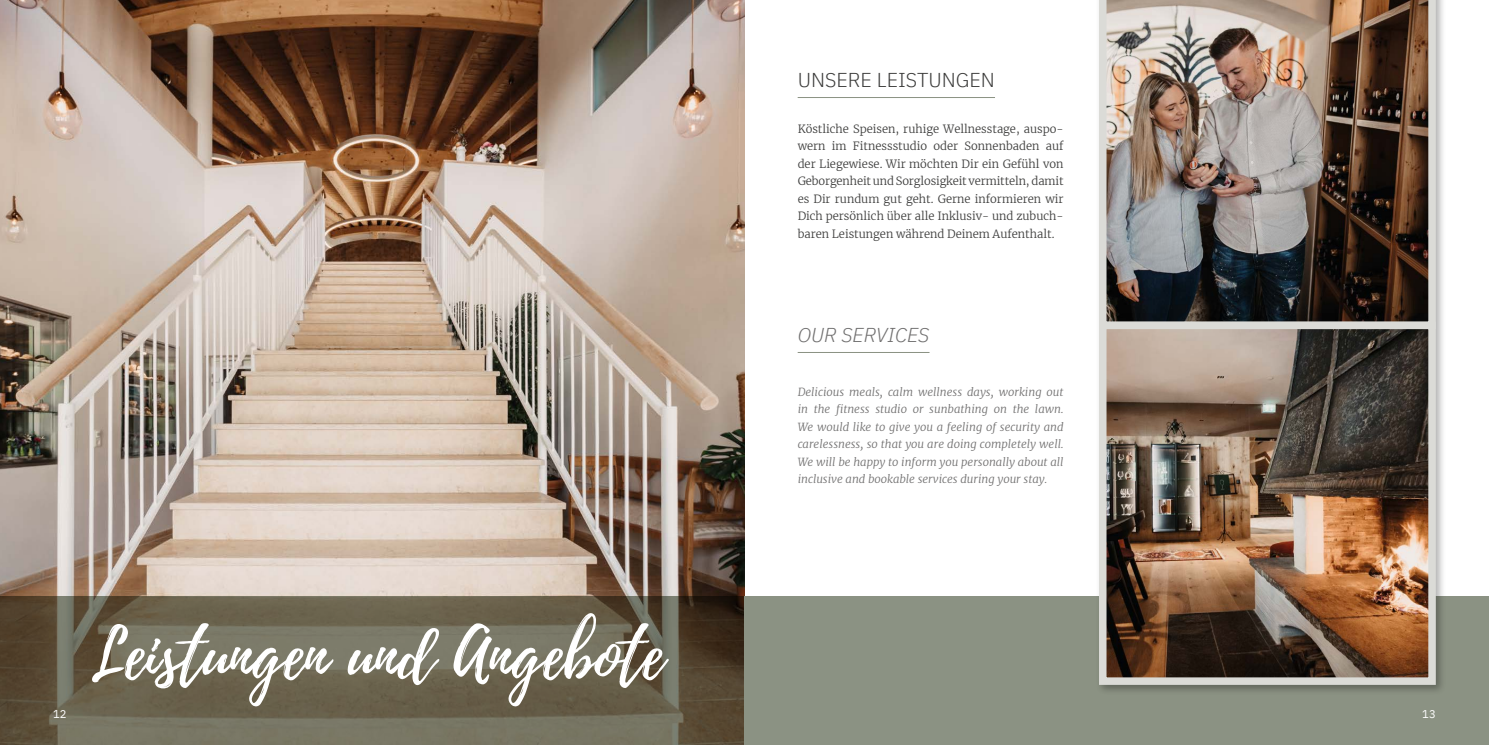
<style>
.page{position:relative;width:1489px;height:745px;background:#fff}
.page>*{position:absolute;margin:0;border:0;box-sizing:border-box;transform-origin:0 0}
.t1{font:68.75px "Playlist Script";color:#fff}
.t2{font:300 20px "IBM Plex Sans";color:#3c3c3b}
.t3{font:italic 300 20px "IBM Plex Sans";color:#706f6f}
.t4{font:300 11.25px/17.5px "Merriweather";color:#3c3c3b}
.t5{font:italic 300 11.25px/17.5px "Merriweather";color:#706f6f;text-align:justify}
.t6{font:11.25px "IBM Plex Sans";color:#fff}
</style>
<div class="page">
<img style="left:0;top:0;width:744px;height:595px">
<hr style="left:797px;top:97px;width:197px;height:1px;background:#8b9283">
<hr style="left:797px;top:352px;width:132px;height:1px;background:#8b9283">
<svg style="left:0;top:595px;width:744px;height:149px;background:#6a6350"></svg>
<div style="left:744px;top:595px;width:744px;height:149px;background:#8b9283"></div>
<div style="left:1095px;top:0;width:351px;height:695px;background:#000;opacity:.3"></div>
<img style="left:1107px;top:330px;width:319px;height:345px">
<img style="left:1098px;top:0;width:337px;height:321px">
<div style="left:1098px;top:321px;width:337px;height:363px;border:8px solid #dbdbd7"></div>
<h2 class="t2" style="left:797px;top:64px;width:199px">UNSERE LEISTUNGEN</h2>
<p class="t4" style="left:797px;top:119px;width:267px">Köstliche Speisen, ruhige Wellnesstage, auspo&shy;wern im Fitnessstudio oder Sonnenbaden auf der Liegewiese. Wir möchten Dir ein Gefühl von Geborgenheit und Sorglosigkeit vermitteln, damit es Dir rundum gut geht. Gerne informieren wir Dich persönlich über alle Inklusiv- und zubuch&shy;baren Leistungen während Deinem Aufenthalt.</p>
<h2 class="t3" style="left:797px;top:319px;width:133px">OUR SERVICES</h2>
<h1 class="t1" style="left:90px;top:606px;width:575px">Leistungen und Angebote</h1>
<p class="t5" style="left:797px;top:382px;width:267px">Delicious meals, calm wellness days, working out in the fitness studio or sunbathing on the lawn.<br>We would like to give you a feeling of security and carelessness, so that you are doing completely well.<br>We will be happy to inform you personally about all inclusive and bookable services during your stay.</p>
<p class="t6" style="left:53px;top:705px;width:15px">12</p>
<p class="t6" style="left:1422px;top:705px;width:15px">13</p>
</div>
